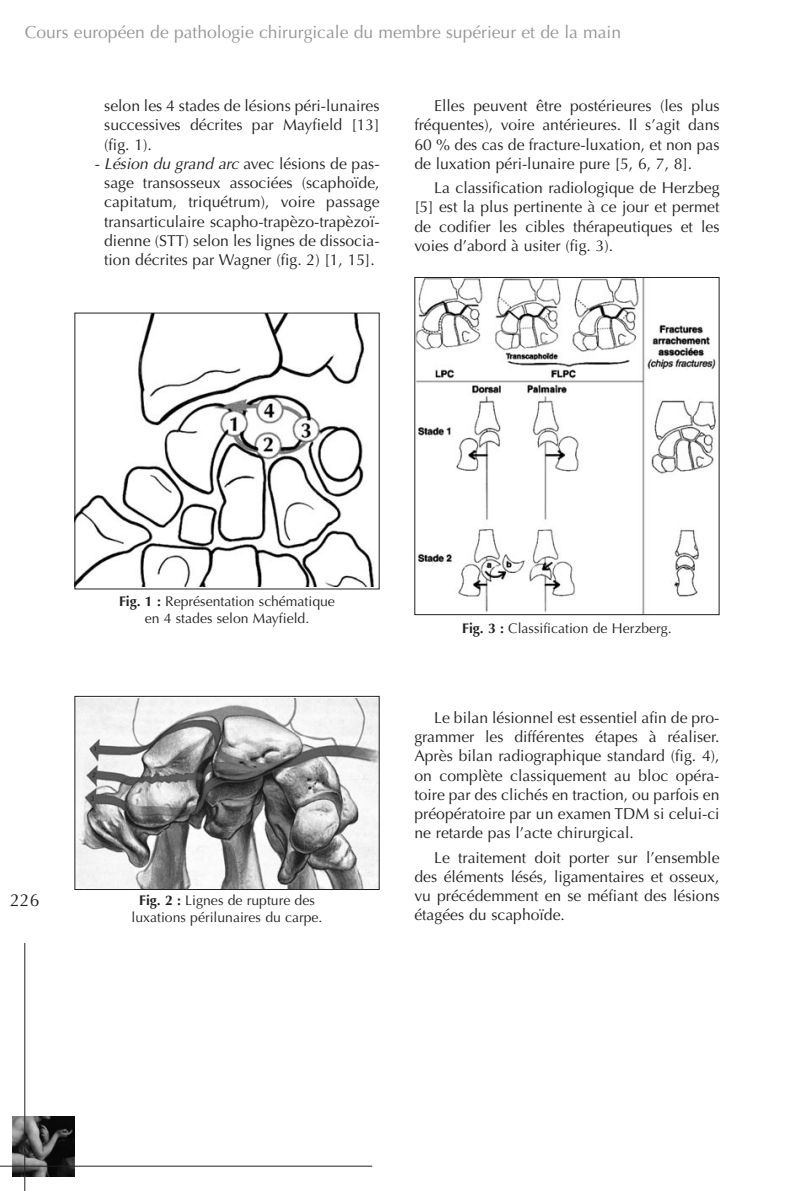
<style>
.page{position:relative;width:794px;height:1191px;background:#fff}
.page>*{position:absolute;margin:0;border:0;box-sizing:border-box;transform-origin:0 0}
.t1{font:17.5px "Optima";color:#939598}
.t2{font:17.5px "Optima";color:#231f20}
.t3{font:15.75px/19.2px "Optima";color:#231f20;text-align:justify}
.t4{font:14px/16.6px "Optima";color:#231f20;text-align:center}
.s1{font-style:italic}
.s2{font-weight:700}
</style>
<div class="page">
<img style="left:12px;top:1116px;width:62px;height:60px">
<hr style="left:0;top:1165px;width:372px;height:1px;background:#231f20">
<hr style="left:24px;top:943px;width:1px;height:248px;background:#231f20">
<img style="left:76px;top:315px;width:299px;height:271px">
<img style="left:76px;top:698px;width:301px;height:190px">
<div style="left:74px;top:696px;width:305px;height:194px;border:1px solid #231f20"></div>
<img style="left:416px;top:279px;width:300px;height:334px">
<div style="left:414px;top:277px;width:305px;height:338px;border:1px solid #231f20"></div>
<p class="t1" style="left:25px;top:25px;width:598px">Cours européen de pathologie chirurgicale du membre supérieur et de la main</p>
<p class="t3" style="left:104px;top:98px;width:277px">selon les 4 stades de lésions péri-lunaires successives décrites par Mayfield [13] (fig. 1).</p>
<p class="t3" style="left:104px;top:155px;width:277px;text-indent:-10px"><span class="s1">- Lésion du grand arc</span> avec lésions de pas&shy;sage transosseux associées (scaphoïde, capitatum, triquétrum), voire passage transarticulaire scapho-trapèzo-trapèzoï&shy;dienne (STT) selon les lignes de dissocia&shy;tion décrites par Wagner (fig. 2) [1, 15].</p>
<p class="t3" style="left:414px;top:98px;width:307px;text-indent:20px">Elles peuvent être postérieures (les plus fréquentes), voire antérieures. Il s’agit dans 60 % des cas de fracture-luxation, et non pas de luxation péri-lunaire pure [5, 6, 7, 8].</p>
<p class="t3" style="left:414px;top:180px;width:307px;text-indent:20px">La classification radiologique de Herzbeg [5] est la plus pertinente à ce jour et permet de codifier les cibles thérapeutiques et les voies d’abord à usiter (fig. 3).</p>
<p class="t2" style="left:10px;top:893px;width:31px">226</p>
<p class="t4" style="left:119px;top:594px;width:217px"><span class="s2">Fig. 1 :</span> Représentation schématique en 4 stades selon Mayfield.</p>
<p class="t4" style="left:131px;top:893px;width:192px"><span class="s2">Fig. 2 :</span> Lignes de rupture des luxations périlunaires du carpe.</p>
<p class="t4" style="left:462px;top:621px;width:211px"><span class="s2">Fig. 3 :</span> Classification de Herzberg.</p>
<p class="t3" style="left:414px;top:709px;width:307px;text-indent:20px">Le bilan lésionnel est essentiel afin de pro&shy;grammer les différentes étapes à réaliser.<br>Après bilan radiographique standard (fig. 4), on complète classiquement au bloc opéra&shy;toire par des clichés en traction, ou parfois en préopératoire par un examen TDM si celui-ci ne retarde pas l’acte chirurgical.</p>
<p class="t3" style="left:414px;top:849px;width:307px;text-indent:20px">Le traitement doit porter sur l’ensemble des éléments lésés, ligamentaires et osseux, vu précédemment en se méfiant des lésions étagées du scaphoïde.</p>
</div>
